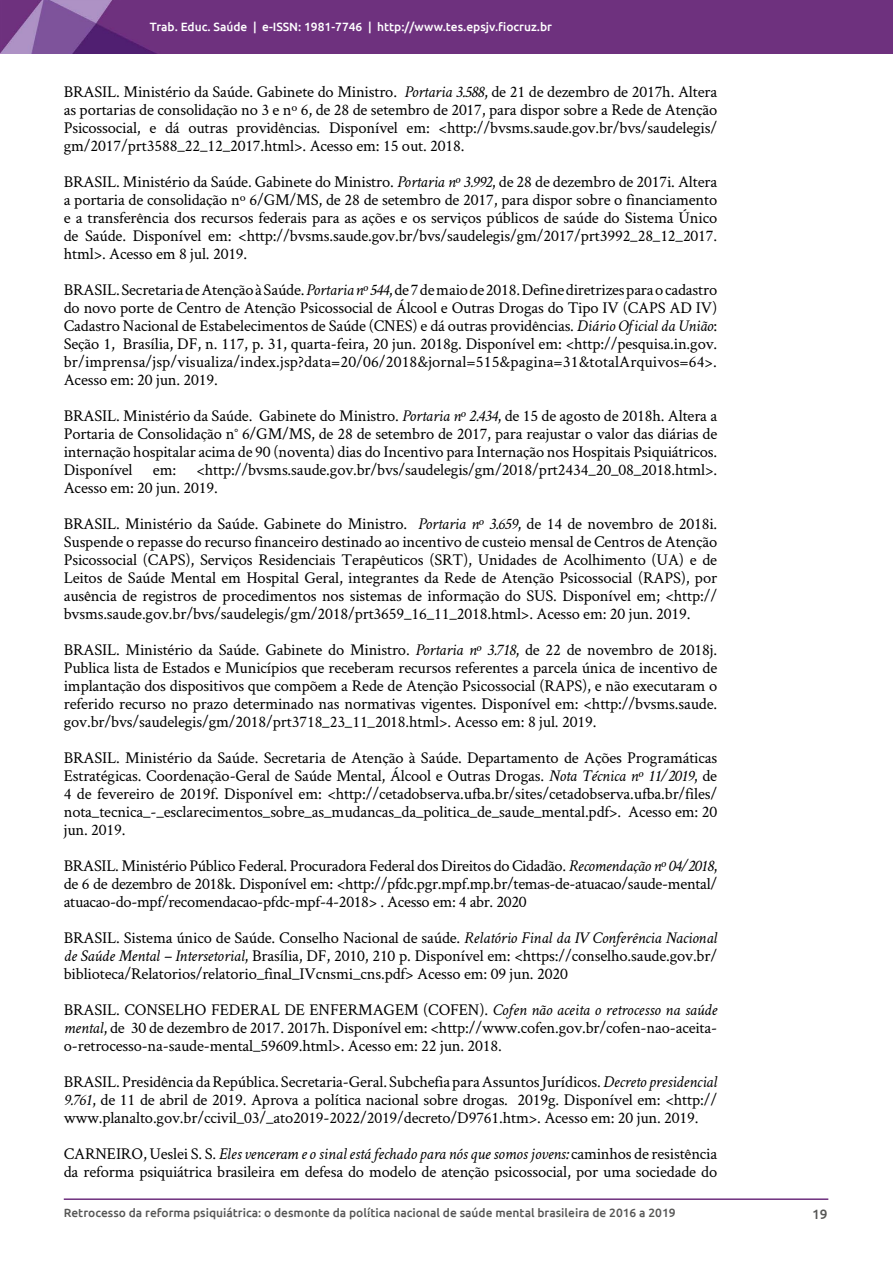
<style>
.page{position:relative;width:893px;height:1263px;background:#fff}
.page>*{position:absolute;margin:0;border:0;box-sizing:border-box;transform-origin:0 0}
.t1{font:16.5px/18px "Crimson Text";letter-spacing:-.01em;color:#000;text-align:justify}
.t2{font:500 13.5px "Ubuntu";color:#575756}
.t3{font:500 12px "Ubuntu";color:#575756}
.t4{font:500 12px "Ubuntu";color:#fff}
.s1{font-style:italic}
</style>
<div class="page">
<hr style="left:64px;top:1198px;width:764px;height:2px;background:#6e307e">
<img style="left:0;top:0;width:893px;height:53px">
<p class="t4" style="left:150px;top:19px;width:404px">Trab. Educ. Saúde | e-ISSN: 1981-7746 | http://www.tes.epsjv.fiocruz.br</p>
<p class="t1" style="left:64px;top:82px;width:655px">BRASIL. Ministério da Saúde. Gabinete do Ministro. <span class="s1">Portaria 3.588</span>, de 21 de dezembro de 2017h. Altera as portarias de consolidação no 3 e nº 6, de 28 de setembro de 2017, para dispor sobre a Rede de Atenção Psicossocial, e dá outras providências. Disponível em: &lt;http://bvsms.saude.gov.br/bvs/saudelegis/ gm/2017/prt3588_22_12_2017.html&gt;. Acesso em: 15 out. 2018.</p>
<p class="t1" style="left:64px;top:172px;width:655px">BRASIL. Ministério da Saúde. Gabinete do Ministro. <span class="s1">Portaria nº 3.992</span>, de 28 de dezembro de 2017i. Altera a portaria de consolidação nº 6/GM/MS, de 28 de setembro de 2017, para dispor sobre o financiamento e a transferência dos recursos federais para as ações e os serviços públicos de saúde do Sistema Único de Saúde. Disponível em: &lt;http://bvsms.saude.gov.br/bvs/saudelegis/gm/2017/prt3992_28_12_2017. html&gt;. Acesso em 8 jul. 2019.</p>
<p class="t1" style="left:64px;top:280px;width:655px">BRASIL. Secretaria de Atenção à Saúde. <span class="s1">Portaria nº 544</span>, de 7 de maio de 2018. Define diretrizes para o cadastro do novo porte de Centro de Atenção Psicossocial de Álcool e Outras Drogas do Tipo IV (CAPS AD IV)<br>Cadastro Nacional de Estabelecimentos de Saúde (CNES) e dá outras providências. <span class="s1">Diário Oficial da União</span>:<br>Seção 1, Brasília, DF, n. 117, p. 31, quarta-feira, 20 jun. 2018g. Disponível em: &lt;http://pesquisa.in.gov. br/imprensa/jsp/visualiza/index.jsp?data=20/06/2018&amp;jornal=515&amp;pagina=31&amp;totalArquivos=64&gt;.<br>Acesso em: 20 jun. 2019.</p>
<p class="t1" style="left:64px;top:406px;width:655px">BRASIL. Ministério da Saúde. Gabinete do Ministro. <span class="s1">Portaria nº 2.434</span>, de 15 de agosto de 2018h. Altera a Portaria de Consolidação n° 6/GM/MS, de 28 de setembro de 2017, para reajustar o valor das diárias de internação hospitalar acima de 90 (noventa) dias do Incentivo para Internação nos Hospitais Psiquiátricos.<br>Disponível em: &lt;http://bvsms.saude.gov.br/bvs/saudelegis/gm/2018/prt2434_20_08_2018.html&gt;.<br>Acesso em: 20 jun. 2019.</p>
<p class="t1" style="left:64px;top:514px;width:655px">BRASIL. Ministério da Saúde. Gabinete do Ministro. <span class="s1">Portaria nº 3.659</span>, de 14 de novembro de 2018i.<br>Suspende o repasse do recurso financeiro destinado ao incentivo de custeio mensal de Centros de Atenção Psicossocial (CAPS), Serviços Residenciais Terapêuticos (SRT), Unidades de Acolhimento (UA) e de Leitos de Saúde Mental em Hospital Geral, integrantes da Rede de Atenção Psicossocial (RAPS), por ausência de registros de procedimentos nos sistemas de informação do SUS. Disponível em; &lt;http:// bvsms.saude.gov.br/bvs/saudelegis/gm/2018/prt3659_16_11_2018.html&gt;. Acesso em: 20 jun. 2019.</p>
<p class="t1" style="left:64px;top:640px;width:655px">BRASIL. Ministério da Saúde. Gabinete do Ministro. <span class="s1">Portaria nº 3.718</span>, de 22 de novembro de 2018j.<br>Publica lista de Estados e Municípios que receberam recursos referentes a parcela única de incentivo de implantação dos dispositivos que compõem a Rede de Atenção Psicossocial (RAPS), e não executaram o referido recurso no prazo determinado nas normativas vigentes. Disponível em: &lt;http://bvsms.saude. gov.br/bvs/saudelegis/gm/2018/prt3718_23_11_2018.html&gt;. Acesso em: 8 jul. 2019.</p>
<p class="t1" style="left:64px;top:748px;width:655px">BRASIL. Ministério da Saúde. Secretaria de Atenção à Saúde. Departamento de Ações Programáticas Estratégicas. Coordenação-Geral de Saúde Mental, Álcool e Outras Drogas. <span class="s1">Nota Técnica nº 11/2019</span>, de 4 de fevereiro de 2019f. Disponível em: &lt;http://cetadobserva.ufba.br/sites/cetadobserva.ufba.br/files/ nota_tecnica_-_esclarecimentos_sobre_as_mudancas_da_politica_de_saude_mental.pdf&gt;. Acesso em: 20 jun. 2019.</p>
<p class="t1" style="left:64px;top:856px;width:655px">BRASIL. Ministério Público Federal. Procuradora Federal dos Direitos do Cidadão. <span class="s1">Recomendação nº 04/2018</span>, de 6 de dezembro de 2018k. Disponível em: &lt;http://pfdc.pgr.mpf.mp.br/temas-de-atuacao/saude-mental/ atuacao-do-mpf/recomendacao-pfdc-mpf-4-2018&gt; . Acesso em: 4 abr. 2020</p>
<p class="t1" style="left:64px;top:928px;width:655px">BRASIL. Sistema único de Saúde. Conselho Nacional de saúde. <span class="s1">Relatório Final da IV Conferência Nacional de Saúde Mental – Intersetorial</span>, Brasília, DF, 2010, 210 p. Disponível em: &lt;https://conselho.saude.gov.br/ biblioteca/Relatorios/relatorio_final_IVcnsmi_cns.pdf&gt; Acesso em: 09 jun. 2020</p>
<p class="t1" style="left:64px;top:1000px;width:655px">BRASIL. CONSELHO FEDERAL DE ENFERMAGEM (COFEN). <span class="s1">Cofen não aceita o retrocesso na saúde mental</span>, de 30 de dezembro de 2017. 2017h. Disponível em: &lt;http://www.cofen.gov.br/cofen-nao-aceita&shy;o-retrocesso-na-saude-mental_59609.html&gt;. Acesso em: 22 jun. 2018.</p>
<p class="t1" style="left:64px;top:1072px;width:655px">BRASIL. Presidência da República. Secretaria-Geral. Subchefia para Assuntos Jurídicos. <span class="s1">Decreto presidencial 9.761</span>, de 11 de abril de 2019. Aprova a política nacional sobre drogas. 2019g. Disponível em: &lt;http:// www.planalto.gov.br/ccivil_03/_ato2019-2022/2019/decreto/D9761.htm&gt;. Acesso em: 20 jun. 2019.</p>
<p class="t1" style="left:64px;top:1144px;width:655px">CARNEIRO, Ueslei S. S. <span class="s1">Eles venceram e o sinal está fechado para nós que somos jovens:</span> caminhos de resistência da reforma psiquiátrica brasileira em defesa do modelo de atenção psicossocial, por uma sociedade do</p>
<p class="t3" style="left:64px;top:1205px;width:613px">Retrocesso da reforma psiquiátrica: o desmonte da política nacional de saúde mental brasileira de 2016 a 2019</p>
<p class="t2" style="left:812px;top:1205px;width:17px">19</p>
</div>
